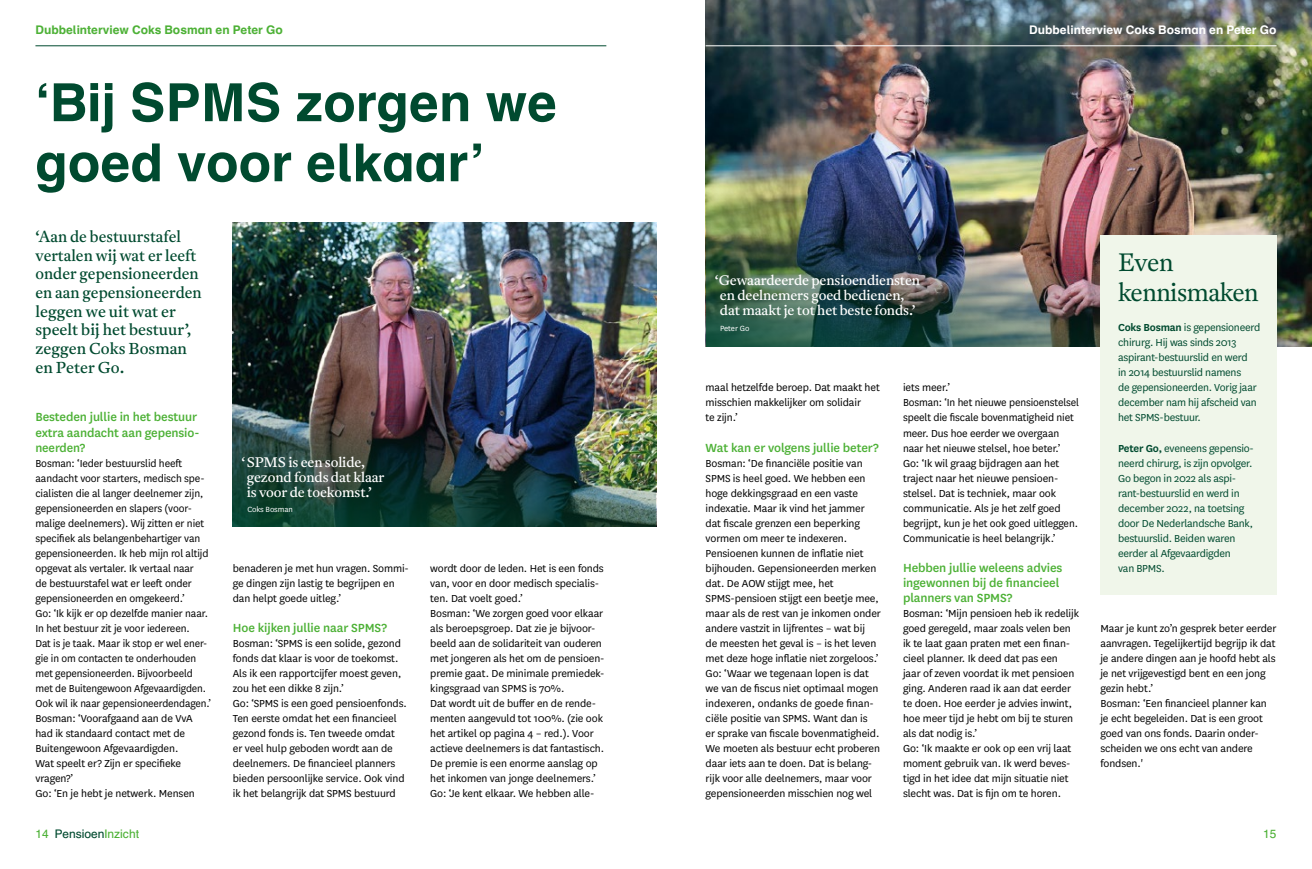
<style>
.page{position:relative;width:1312px;height:869px;background:#fff}
.page>*{position:absolute;margin:0;border:0;box-sizing:border-box;transform-origin:0 0}
.t1{font:700 52.5px/60px "Schulbuch Nord OT";color:#004a2f}
.t2{font:300 25px/30px "Antwerp";letter-spacing:-.02em;color:#004a2f}
.t3{font:15.75px/18.6px "Antwerp";color:#004a2f}
.t4{font:500 13.75px/15px "National";letter-spacing:-.01em;color:#4db136}
.t5{font:13.75px/15px "Antwerp";letter-spacing:-.01em;color:#fff}
.t6{font:11.88px/15px "National";letter-spacing:-.01em;color:#000}
.t7{font:11.88px/15px "National";letter-spacing:-.02em;color:#004a2f}
.t8{font:700 11.88px "Schulbuch Nord OT";color:#4db136}
.t9{font:700 11.88px "Schulbuch Nord OT";color:#fff}
.t10{font:11.88px "Schulbuch Nord OT";color:#4db136}
.t11{font:8.75px "National";letter-spacing:-.01em;color:#fff}
.s1{font-weight:600}
.s2{color:#004a2f}
</style>
<div class="page">
<img style="left:705px;top:0;width:606px;height:175px">
<img style="left:705px;top:175px;width:606px;height:171px">
<img style="left:233px;top:222px;width:423px;height:145px">
<div style="left:1100px;top:235px;width:176px;height:359px;background:#f0f6ea"></div>
<img style="left:233px;top:367px;width:423px;height:159px">
<hr style="left:35px;top:46px;width:571px;height:1px;background:#004a2f">
<hr style="left:705px;top:46px;width:571px;height:1px;background:#fff">
<p class="t8" style="left:35px;top:22px;width:249px">Dubbelinterview Coks Bosman en Peter Go</p>
<p class="t9" style="left:1028px;top:22px;width:249px">Dubbelinterview Coks Bosman en Peter Go</p>
<h1 class="t1" style="left:35px;top:74px;width:523px">‘Bij SPMS zorgen we goed voor elkaar’</h1>
<h3 class="t3" style="left:35px;top:227px;width:168px">‘Aan de bestuurstafel vertalen wij wat er leeft onder gepensioneerden en aan gepensioneerden leggen we uit wat er speelt bij het bestuur’, zeggen Coks Bosman en Peter Go.</h3>
<p class="t4" style="left:35px;top:409px;width:165px">Besteden jullie in het bestuur extra aandacht aan gepensio&shy;neerden?</p>
<p class="t6" style="left:35px;top:454px;width:177px">Bosman: ‘Ieder bestuurslid heeft aandacht voor starters, medisch spe&shy;cialisten die al langer deelnemer zijn, gepensioneerden en slapers (voor&shy;malige deelnemers). Wij zitten er niet specifiek als belangenbehartiger van gepensioneerden. Ik heb mijn rol altijd opgevat als vertaler. Ik vertaal naar<br>de bestuurstafel wat er leeft onder gepensioneerden en omgekeerd.’<br>Go: ‘Ik kijk er op dezelfde manier naar.<br>In het bestuur zit je voor iedereen.<br>Dat is je taak. Maar ik stop er wel ener&shy;gie in om contacten te onderhouden met gepensioneerden. Bijvoorbeeld met de Buitengewoon Afgevaardigden.<br>Ook wil ik naar gepensioneerdendagen.’ Bosman: ‘Voorafgaand aan de VvA had ik standaard contact met de Buitengewoon Afgevaardigden.<br>Wat speelt er? Zijn er specifieke vragen?’<br>Go: ‘En je hebt je netwerk. Mensen</p>
<p class="t5" style="left:246px;top:454px;width:139px;text-indent:-5px">‘SPMS is een solide, gezond fonds dat klaar is voor de toekomst.’</p>
<p class="t11" style="left:247px;top:503px;width:47px">Coks Bosman</p>
<p class="t6" style="left:430px;top:559px;width:176px">wordt door de leden. Het is een fonds van, voor en door medisch specialis&shy;ten. Dat voelt goed.’<br>Bosman: ‘We zorgen goed voor elkaar als beroepsgroep. Dat zie je bijvoor&shy;beeld aan de solidariteit van ouderen met jongeren als het om de pensioen&shy;premie gaat. De minimale premiedek&shy;kingsgraad van SPMS is 70%.<br>Dat wordt uit de buffer en de rende&shy;menten aangevuld tot 100%. (zie ook het artikel op pagina 4 – red.). Voor actieve deelnemers is dat fantastisch.<br>De premie is een enorme aanslag op het inkomen van jonge deelnemers.’ Go: ‘Je kent elkaar. We hebben alle-</p>
<p class="t6" style="left:233px;top:559px;width:177px">benaderen je met hun vragen. Sommi&shy;ge dingen zijn lastig te begrijpen en dan helpt goede uitleg.’</p>
<p class="t4" style="left:233px;top:619px;width:156px">Hoe kijken jullie naar SPMS?</p>
<p class="t6" style="left:233px;top:634px;width:175px">Bosman: ‘SPMS is een solide, gezond fonds dat klaar is voor de toekomst.<br>Als ik een rapportcijfer moest geven, zou het een dikke 8 zijn.’<br>Go: ‘SPMS is een goed pensioenfonds.<br>Ten eerste omdat het een financieel gezond fonds is. Ten tweede omdat er veel hulp geboden wordt aan de deelnemers. De financieel planners bieden persoonlijke service. Ook vind ik het belangrijk dat SPMS bestuurd</p>
<p class="t5" style="left:719px;top:273px;width:202px;text-indent:-5px">‘Gewaardeerde pensioendiensten en deelnemers goed bedienen, dat maakt je tot het beste fonds.’</p>
<p class="t11" style="left:720px;top:323px;width:31px">Peter Go</p>
<p class="t6" style="left:705px;top:379px;width:176px">maal hetzelfde beroep. Dat maakt het misschien makkelijker om solidair<br>te zijn.’</p>
<p class="t4" style="left:705px;top:439px;width:175px">Wat kan er volgens jullie beter?</p>
<p class="t6" style="left:705px;top:454px;width:177px">Bosman: ‘De financiële positie van SPMS is heel goed. We hebben een hoge dekkingsgraad en een vaste indexatie. Maar ik vind het jammer dat fiscale grenzen een beperking vormen om meer te indexeren.<br>Pensioenen kunnen de inflatie niet bijhouden. Gepensioneerden merken dat. De AOW stijgt mee, het SPMS-pensioen stijgt een beetje mee, maar als de rest van je inkomen onder andere vastzit in lijfrentes – wat bij<br>de meesten het geval is – is het leven met deze hoge inflatie niet zorgeloos.’ Go: ‘Waar we tegenaan lopen is dat we van de fiscus niet optimaal mogen indexeren, ondanks de goede finan&shy;ciële positie van SPMS. Want dan is<br>er sprake van fiscale bovenmatigheid.<br>We moeten als bestuur echt proberen daar iets aan te doen. Dat is belang&shy;rijk voor alle deelnemers, maar voor gepensioneerden misschien nog wel</p>
<p class="t6" style="left:902px;top:379px;width:177px">iets meer.’<br>Bosman: ‘In het nieuwe pensioenstelsel speelt die fiscale bovenmatigheid niet meer. Dus hoe eerder we overgaan naar het nieuwe stelsel, hoe beter.’ Go: ‘Ik wil graag bijdragen aan het traject naar het nieuwe pensioen&shy;stelsel. Dat is techniek, maar ook communicatie. Als je het zelf goed begrijpt, kun je het ook goed uitleggen.<br>Communicatie is heel belangrijk.’</p>
<p class="t4" style="left:902px;top:559px;width:161px">Hebben jullie weleens advies ingewonnen bij de financieel planners van SPMS?</p>
<p class="t6" style="left:902px;top:604px;width:177px">Bosman: ‘Mijn pensioen heb ik redelijk goed geregeld, maar zoals velen ben ik te laat gaan praten met een finan&shy;cieel planner. Ik deed dat pas een<br>jaar of zeven voordat ik met pensioen ging. Anderen raad ik aan dat eerder te doen. Hoe eerder je advies inwint, hoe meer tijd je hebt om bij te sturen als dat nodig is.’<br>Go: ‘Ik maakte er ook op een vrij laat moment gebruik van. Ik werd beves&shy;tigd in het idee dat mijn situatie niet slecht was. Dat is fijn om te horen.</p>
<h2 class="t2" style="left:1117px;top:247px;width:142px">Even kennismaken</h2>
<p class="t7" style="left:1117px;top:319px;width:144px"><span class="s1">Coks Bosman</span> is gepensioneerd chirurg. Hij was sinds 2013 aspirant-bestuurslid en werd<br>in 2014 bestuurslid namens<br>de gepensioneerden. Vorig jaar december nam hij afscheid van het SPMS-bestuur.</p>
<p class="t7" style="left:1117px;top:439px;width:137px"><span class="s1">Peter Go,</span> eveneens gepensio&shy;neerd chirurg, is zijn opvolger.<br>Go begon in 2022 als aspi&shy;rant-bestuurslid en werd in december 2022, na toetsing door De Nederlandsche Bank, bestuurslid. Beiden waren eerder al Afgevaardigden<br>van BPMS.</p>
<p class="t6" style="left:1100px;top:619px;width:177px">Maar je kunt zo’n gesprek beter eerder aanvragen. Tegelijkertijd begrijp ik dat je andere dingen aan je hoofd hebt als je net vrijgevestigd bent en een jong gezin hebt.’<br>Bosman: ‘Een financieel planner kan je echt begeleiden. Dat is een groot goed van ons fonds. Daarin onder&shy;scheiden we ons echt van andere fondsen.'</p>
<p class="t10" style="left:35px;top:825px;width:105px">14 <span class="s2">Pensioen</span>Inzicht</p>
<p class="t10" style="left:1262px;top:825px;width:15px">15</p>
</div>
